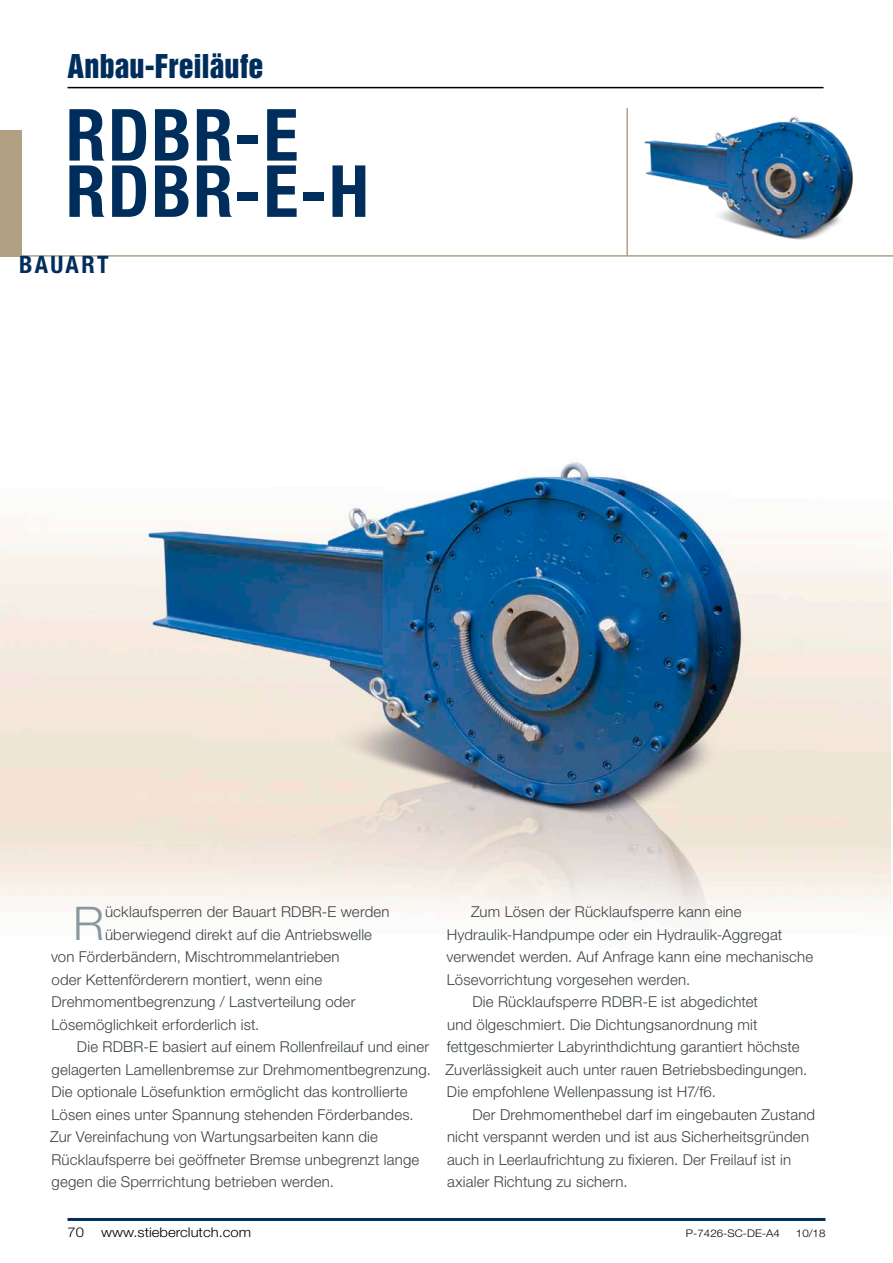
<style>
.page{position:relative;width:893px;height:1263px;background:#fff}
.page>*{position:absolute;margin:0;border:0;box-sizing:border-box;transform-origin:0 0}
.Headline_Big{font:700 condensed 72px "Helvetica Neue LT Std";letter-spacing:.03em;color:#002e5c}
.Fließtext_Schwarz{font:300 46.5px "Helvetica Neue LT Std";color:#88979f}
.t1{font:30px "Helvetica Inserat LT Std";color:#002e5c}
.Headline_Blau{font:700 condensed 24px "Helvetica Neue LT Std";letter-spacing:.095em;color:#002e5c}
.Fließtext_Schwarz-2{font:300 15px/22.5px "Helvetica Neue LT Std";letter-spacing:.01em;color:#3b4346}
.t2{font:300 13.5px "Helvetica Neue LT Std";color:#000;scale:1.1 1}
.t3{font:300 10.5px "Helvetica Neue LT Std";color:#000;scale:1.1 1}
</style>
<div class="page">
<hr style="left:68px;top:87px;width:756px;height:1px;background:#000">
<img style="left:0;top:462px;width:891px;height:468px">
<hr style="left:626px;top:108px;width:2px;height:148px;background:#b2a085">
<hr style="left:0;top:255px;width:893px;height:2px;background:#b2a085">
<div style="left:0;top:130px;width:21px;height:126px;background:#b2a085"></div>
<img style="left:644px;top:116px;width:209px;height:124px">
<hr style="left:68px;top:1218px;width:757px;height:3px;background:#002e5c">
<p class="t1" style="left:68px;top:49px;width:198px">Anbau-Freiläufe</p>
<p class="Headline_Big" style="left:66px;top:91px;width:234px">RDBR-E</p>
<p class="Headline_Big" style="left:66px;top:148px;width:305px">RDBR-E-H</p>
<p class="Headline_Blau" style="left:19px;top:250px;width:91px">BAUART</p>
<p class="Fließtext_Schwarz" style="left:73px;top:895px;width:33px">R</p>
<p class="Fließtext_Schwarz-2" style="left:105px;top:900px;width:286px">ücklaufsperren der Bauart RDBR-E werden</p>
<p class="Fließtext_Schwarz-2" style="left:105px;top:923px;width:268px">überwiegend direkt auf die Antriebswelle</p>
<p class="Fließtext_Schwarz-2" style="left:51px;top:945px;width:290px">von Förderbändern, Mischtrommelantrieben</p>
<p class="Fließtext_Schwarz-2" style="left:52px;top:968px;width:272px">oder Kettenförderern montiert, wenn eine</p>
<p class="Fließtext_Schwarz-2" style="left:51px;top:990px;width:305px">Drehmomentbegrenzung / Lastverteilung oder</p>
<p class="Fließtext_Schwarz-2" style="left:51px;top:1013px;width:209px">Lösemöglichkeit erforderlich ist.</p>
<p class="Fließtext_Schwarz-2" style="left:52px;top:1035px;width:381px;text-align:right">Die RDBR-E basiert auf einem Rollenfreilauf und einer gelagerten Lamellenbremse zur Drehmomentbegrenzung.</p>
<p class="Fließtext_Schwarz-2" style="left:51px;top:1080px;width:364px">Die optionale Lösefunktion ermöglicht das kontrollierte<br>Lösen eines unter Spannung stehenden Förderbandes.</p>
<p class="Fließtext_Schwarz-2" style="left:50px;top:1125px;width:371px">Zur Vereinfachung von Wartungsarbeiten kann die<br>Rücklaufsperre bei geöffneter Bremse unbegrenzt lange gegen die Sperrrichtung betrieben werden.</p>
<p class="Fließtext_Schwarz-2" style="left:447px;top:900px;width:368px;text-indent:24px">Zum Lösen der Rücklaufsperre kann eine Hydraulik-Handpumpe oder ein Hydraulik-Aggregat verwendet werden. Auf Anfrage kann eine mechanische Lösevorrichtung vorgesehen werden.</p>
<p class="Fließtext_Schwarz-2" style="left:445px;top:990px;width:363px;text-indent:27px">Die Rücklaufsperre RDBR-E ist abgedichtet<br>und ölgeschmiert. Die Dichtungsanordnung mit fettgeschmierter Labyrinthdichtung garantiert höchste Zuverlässigkeit auch unter rauen Betriebsbedingungen.</p>
<p class="Fließtext_Schwarz-2" style="left:447px;top:1080px;width:271px">Die empfohlene Wellenpassung ist H7/f6.</p>
<p class="Fließtext_Schwarz-2" style="left:447px;top:1103px;width:370px;text-indent:25px">Der Drehmomenthebel darf im eingebauten Zustand nicht verspannt werden und ist aus Sicherheitsgründen auch in Leerlaufrichtung zu fixieren. Der Freilauf ist in axialer Richtung zu sichern.</p>
<p class="t2" style="left:68px;top:1223px;width:17px">70</p>
<p class="t2" style="left:101px;top:1223px;width:138px">www.stieberclutch.com</p>
<p class="t3" style="left:686px;top:1226px;width:87px">P-7426-SC-DE-A4</p>
<p class="t3" style="left:796px;top:1226px;width:28px">10/18</p>
</div>
